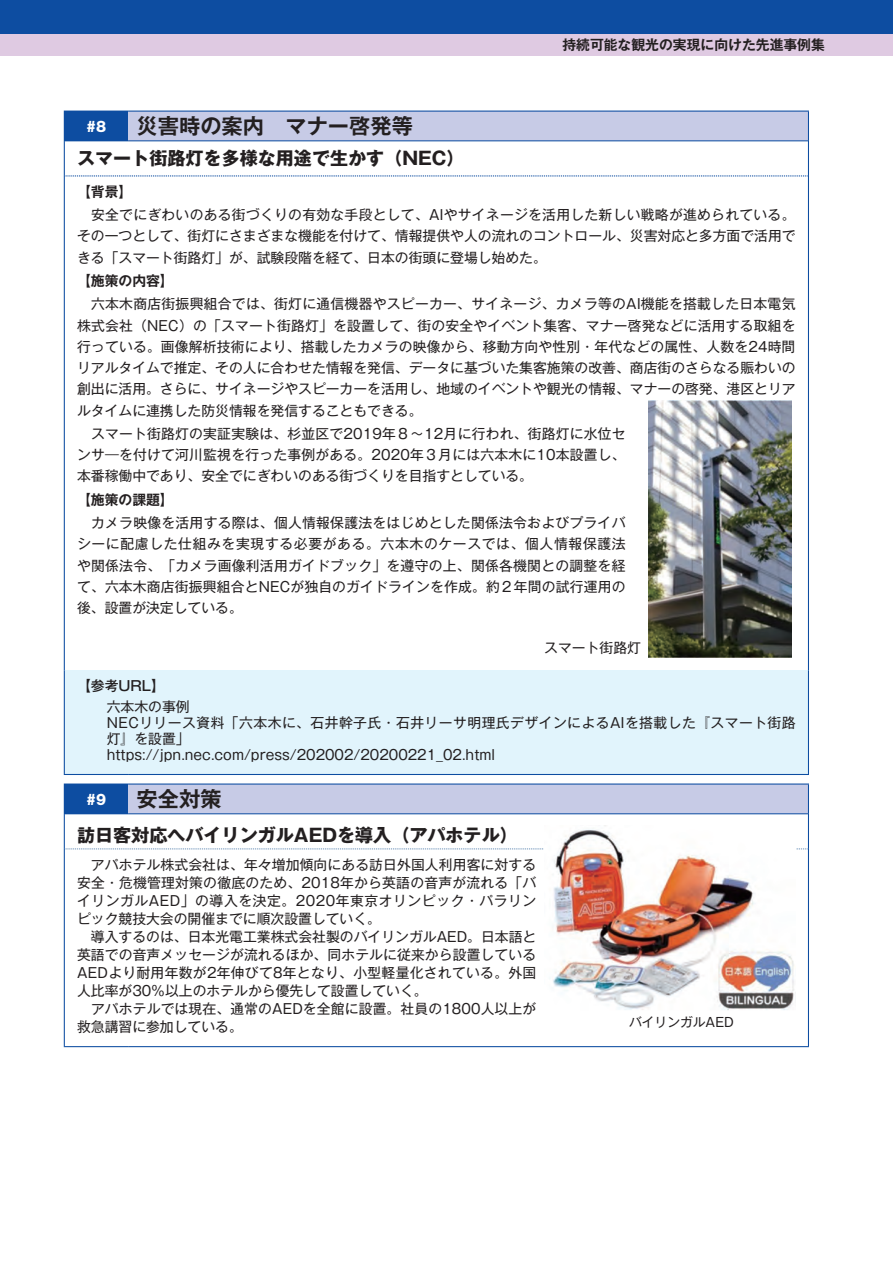
<style>
.page{position:relative;width:893px;height:1263px;background:#fff}
.page>*{position:absolute;margin:0;border:0;box-sizing:border-box;transform-origin:0 0}
.t1{font:700 21.3px "Gothic MB101 Pro De";color:#231f20}
.t2{font:700 18px "Gothic MB101 Pro";color:#231f20}
.t3{font:800 15.9px "Helvetica Neue LT Pro";color:#fff}
.t4{font:13.8px/21.3px "Gothic MB101 Pro";letter-spacing:.005em;color:#231f20;text-align:justify}
.t5{font:13.8px/15.9px "Gothic MB101 Pro";letter-spacing:.03em;color:#231f20}
.t6{font:700 13.8px "Gothic MB101 Pro De";color:#231f20}
.t7{font:500 13.8px "Gothic MB101 Pro";color:#231f20}
.t8{font:12.75px "Gothic MB101 Pro";color:#231f20}
</style>
<div class="page">
<div style="left:0;top:0;width:893px;height:34px;background:#0d4da1"></div>
<div style="left:0;top:34px;width:893px;height:21px;background:#dfcae2"></div>
<div style="left:64px;top:111px;width:64px;height:30px;background:#0d4da1"></div>
<div style="left:128px;top:111px;width:680px;height:30px;background:#c7cbe6"></div>
<div style="left:64px;top:670px;width:744px;height:104px;background:#e1f4fc"></div>
<svg style="left:65px;top:176px;width:743px;height:1px"></svg>
<hr style="left:65px;top:141px;width:63px;height:1px;background:#0d4da1">
<hr style="left:128px;top:141px;width:680px;height:1px;background:#0d4da1">
<hr style="left:128px;top:111px;width:681px;height:1px;background:#0d4da1">
<svg style="left:808px;top:112px;width:1px;height:29px"></svg>
<hr style="left:64px;top:141px;width:1px;height:35px;background:#0d4da1">
<hr style="left:808px;top:141px;width:1px;height:35px;background:#0d4da1">
<hr style="left:64px;top:176px;width:1px;height:494px;background:#0d4da1">
<hr style="left:808px;top:176px;width:1px;height:494px;background:#0d4da1">
<hr style="left:64px;top:670px;width:1px;height:104px;background:#0d4da1">
<hr style="left:808px;top:670px;width:1px;height:104px;background:#0d4da1">
<hr style="left:64px;top:774px;width:64px;height:1px;background:#0d4da1">
<hr style="left:128px;top:774px;width:681px;height:1px;background:#0d4da1">
<img style="left:648px;top:401px;width:144px;height:257px">
<div style="left:64px;top:784px;width:64px;height:30px;background:#0d4da1"></div>
<div style="left:128px;top:784px;width:680px;height:30px;background:#c7cbe6"></div>
<svg style="left:65px;top:849px;width:743px;height:1px"></svg>
<hr style="left:64px;top:783px;width:64px;height:1px;background:#0d4da1">
<hr style="left:128px;top:783px;width:681px;height:1px;background:#0d4da1">
<hr style="left:808px;top:784px;width:1px;height:30px;background:#0d4da1">
<hr style="left:64px;top:814px;width:1px;height:35px;background:#0d4da1">
<hr style="left:808px;top:814px;width:1px;height:35px;background:#0d4da1">
<hr style="left:64px;top:849px;width:1px;height:197px;background:#0d4da1">
<hr style="left:808px;top:849px;width:1px;height:197px;background:#0d4da1">
<hr style="left:64px;top:1046px;width:64px;height:1px;background:#0d4da1">
<hr style="left:128px;top:1046px;width:681px;height:1px;background:#0d4da1">
<hr style="left:128px;top:813px;width:680px;height:1px;background:#0d4da1">
<img style="left:545px;top:825px;width:251px;height:185px">
<p class="t6" style="left:562px;top:33px;width:264px">持続可能な観光の実現に向けた先進事例集</p>
<p class="t3" style="left:86px;top:117px;width:22px">#8</p>
<h1 class="t1" style="left:137px;top:108px;width:278px">災害時の案内　マナー啓発等</h1>
<h2 class="t2" style="left:77px;top:143px;width:389px">スマート街路灯を多様な用途で生かす（NEC）</h2>
<p class="t6" style="left:77px;top:180px;width:57px">【背景】</p>
<p class="t4" style="left:77px;top:202px;width:720px">　安全でにぎわいのある街づくりの有効な手段として、AIやサイネージを活用した新しい戦略が進められている。その一つとして、街灯にさまざまな機能を付けて、情報提供や人の流れのコントロール、災害対応と多方面で活用できる「スマート街路灯」が、試験段階を経て、日本の街頭に登場し始めた。</p>
<p class="t6" style="left:77px;top:269px;width:98px">【施策の内容】</p>
<p class="t4" style="left:77px;top:291px;width:720px">　六本木商店街振興組合では、街灯に通信機器やスピーカー、サイネージ、カメラ等のAI機能を搭載した日本電気株式会社（NEC）の「スマート街路灯」を設置して、街の安全やイベント集客、マナー啓発などに活用する取組を行っている。画像解析技術により、搭載したカメラの映像から、移動方向や性別・年代などの属性、人数を24時間リアルタイムで推定、その人に合わせた情報を発信、データに基づいた集客施策の改善、商店街のさらなる賑わいの創出に活用。さらに、サイネージやスピーカーを活用し、地域のイベントや観光の情報、マナーの啓発、港区とリアルタイムに連携した防災情報を発信することもできる。</p>
<p class="t4" style="left:77px;top:421px;width:550px">　スマート街路灯の実証実験は、杉並区で2019年８～12月に行われ、街路灯に水位センサ―を付けて河川監視を行った事例がある。2020年３月には六本木に10本設置し、本番稼働中であり、安全でにぎわいのある街づくりを目指すとしている。</p>
<p class="t6" style="left:77px;top:488px;width:98px">【施策の課題】</p>
<p class="t4" style="left:77px;top:510px;width:550px">　カメラ映像を活用する際は、個人情報保護法をはじめとした関係法令およびプライバシーに配慮した仕組みを実現する必要がある。六本木のケースでは、個人情報保護法や関係法令、「カメラ画像利活用ガイドブック」を遵守の上、関係各機関との調整を経て、六本木商店街振興組合とNECが独自のガイドラインを作成。約２年間の試行運用の後、設置が決定している。</p>
<p class="t4" style="left:544px;top:635px;width:98px">スマート街路灯</p>
<p class="t7" style="left:77px;top:674px;width:90px">【参考URL】</p>
<p class="t5" style="left:107px;top:697px;width:690px">六本木の事例<br>NECリリース資料「六本木に、石井幹子氏・石井リーサ明理氏デザインによるAIを搭載した『スマート街路灯』を設置」<br>https://jpn.nec.com/press/202002/20200221_02.html</p>
<p class="t3" style="left:86px;top:790px;width:22px">#9</p>
<h1 class="t1" style="left:137px;top:781px;width:87px">安全対策</h1>
<h2 class="t2" style="left:77px;top:821px;width:442px">訪日客対応へバイリンガルAEDを導入（アパホテル）</h2>
<p class="t4" style="left:77px;top:853px;width:461px;line-height:18.1px;text-align:left">　アパホテル株式会社は、年々増加傾向にある訪日外国人利用客に対する安全・危機管理対策の徹底のため、2018年から英語の音声が流れる「バイリンガルAED」の導入を決定。2020年東京オリンピック・パラリンピック競技大会の開催までに順次設置していく。<br>　導入するのは、日本光電工業株式会社製のバイリンガルAED。日本語と英語での音声メッセージが流れるほか、同ホテルに従来から設置しているAEDより耐用年数が2年伸びて8年となり、小型軽量化されている。外国人比率が30％以上のホテルから優先して設置していく。<br>　アパホテルでは現在、通常のAEDを全館に設置。社員の1800人以上が救急講習に参加している。</p>
<p class="t8" style="left:629px;top:1011px;width:106px">バイリンガルAED</p>
</div>
